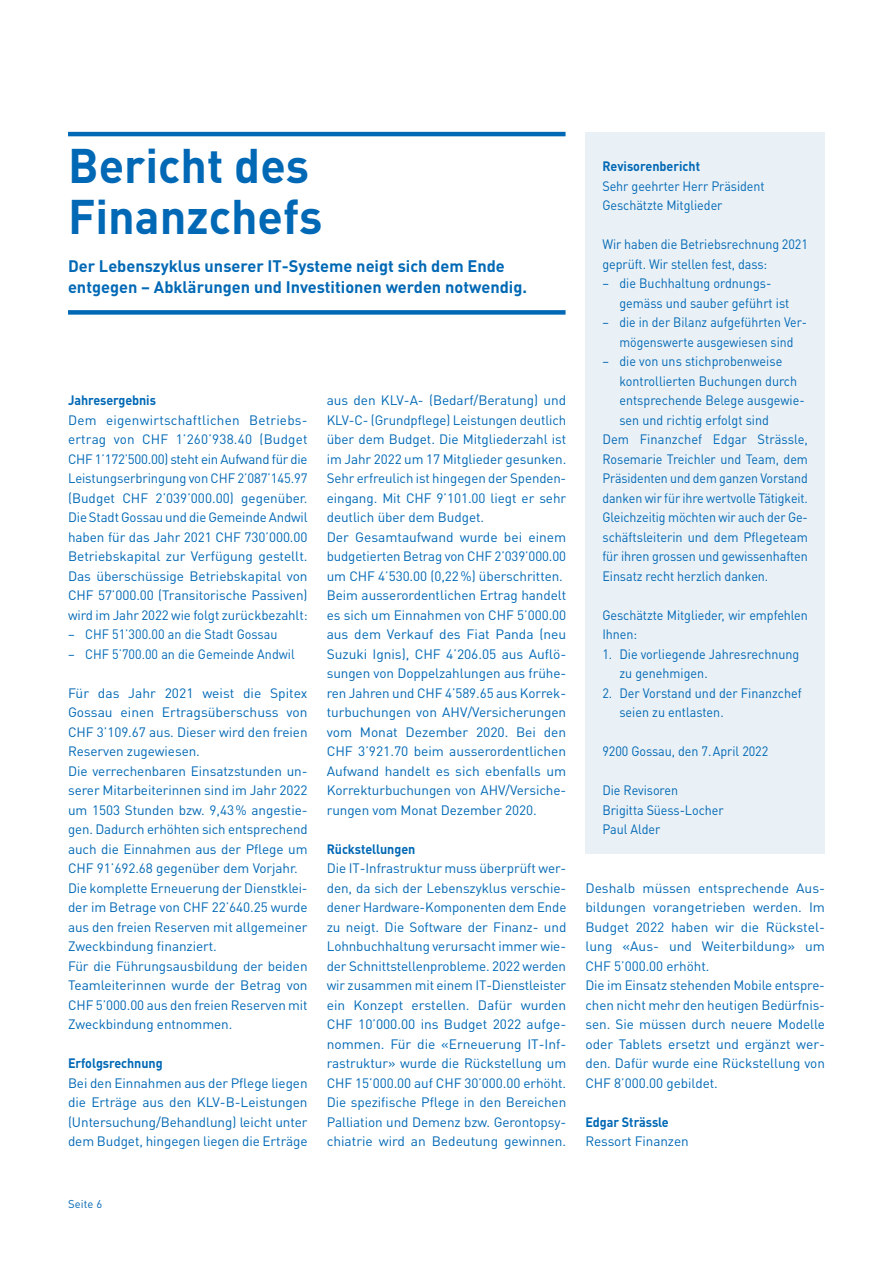
<style>
.page{position:relative;width:893px;height:1263px;background:#fff}
.page>*{position:absolute;margin:0;border:0;box-sizing:border-box;transform-origin:0 0}
.t1{font:700 48px/51px "DIN Pro";color:#0168b5}
.t2{font:700 16.5px/21px "DIN Pro";color:#0168b5}
.t3{font:13.5px/19.5px "DIN Pro";letter-spacing:-.005em;color:#0168b5;text-align:justify}
.t4{font:13.5px/19.5px "DIN Pro";letter-spacing:-.005em;color:#0168b5;scale:.93 1}
.t5{font:700 13.5px "DIN Pro";letter-spacing:-.005em;color:#0168b5;scale:.93 1}
.t6{font:13.5px "DIN Pro";letter-spacing:-.005em;color:#0168b5;scale:.92 1}
.t7{font:13.5px/19.5px "DIN Pro";letter-spacing:-.005em;color:#0168b5;text-align:center;scale:.91 1}
.t8{font:13.5px "DIN Pro";letter-spacing:-.005em;color:#0168b5;scale:.94 1}
.t9{font:13.5px "DIN Pro";letter-spacing:-.005em;color:#0168b5;scale:.95 1}
.t10{font:11.25px "DIN Pro";letter-spacing:.01em;color:#0168b5}
</style>
<div class="page">
<hr style="left:68px;top:132px;width:498px;height:4px;background:#0168b5">
<div style="left:68px;top:310px;width:498px;height:5px;background:#0168b5"></div>
<div style="left:585px;top:132px;width:240px;height:722px;background:#eaf1f6"></div>
<h1 class="t1" style="left:68px;top:138px;width:256px">Bericht des<br>Finanzchefs</h1>
<p class="t2" style="left:68px;top:255px;width:460px">Der Lebenszyklus unserer IT-Systeme neigt sich dem Ende entgegen – Abklärungen und Investitionen werden notwendig.</p>
<p class="t5" style="left:68px;top:391px;width:96px">Jahresergebnis</p>
<p class="t3" style="left:68px;top:409px;width:241px">Dem eigenwirtschaftlichen Betriebs&shy;ertrag von CHF 1’260’938.40 (Budget CHF 1’172’500.00) steht ein Aufwand für die Leistungserbringung von CHF 2’087’145.97 (Budget CHF 2’039’000.00) gegenüber.<br>Die Stadt Gossau und die Gemeinde Andwil haben für das Jahr 2021 CHF 730’000.00<br>Betriebskapital zur Verfügung gestellt.<br>Das überschüssige Betriebskapital von CHF 57’000.00 (Transitorische Passiven) wird im Jahr 2022 wie folgt zurückbezahlt:</p>
<p class="t4" style="left:68px;top:624px;width:227px">– CHF 51’300.00 an die Stadt Gossau</p>
<p class="t4" style="left:68px;top:643px;width:245px">– CHF 5’700.00 an die Gemeinde Andwil</p>
<p class="t3" style="left:68px;top:682px;width:241px;text-align:left">Für das Jahr 2021 weist die Spitex Gossau einen Ertragsüberschuss von CHF 3’109.67 aus. Dieser wird den freien Reserven zugewiesen.<br>Die verrechenbaren Einsatzstunden un&shy;serer Mitarbeiterinnen sind im Jahr 2022 um 1503 Stunden bzw. 9,43% angestie&shy;gen. Dadurch erhöhten sich entsprechend auch die Einnahmen aus der Pflege um CHF 91’692.68 gegenüber dem Vorjahr.<br>Die komplette Erneuerung der Dienstklei&shy;der im Betrage von CHF 22’640.25 wurde aus den freien Reserven mit allgemeiner Zweckbindung finanziert.<br>Für die Führungsausbildung der beiden Teamleiterinnen wurde der Betrag von CHF 5’000.00 aus den freien Reserven mit Zweckbindung entnommen.</p>
<p class="t5" style="left:68px;top:1054px;width:103px">Erfolgsrechnung</p>
<p class="t3" style="left:68px;top:1072px;width:241px">Bei den Einnahmen aus der Pflege liegen die Erträge aus den KLV-B-Leistungen (Untersuchung/Behandlung) leicht unter dem Budget, hingegen liegen die Erträge</p>
<p class="t3" style="left:327px;top:390px;width:241px;text-align:left">aus den KLV-A- (Bedarf/Beratung) und KLV-C- (Grundpflege) Leistungen deutlich über dem Budget. Die Mitgliederzahl ist im Jahr 2022 um 17 Mitglieder gesunken.<br>Sehr erfreulich ist hingegen der Spenden&shy;eingang. Mit CHF 9’101.00 liegt er sehr deutlich über dem Budget.<br>Der Gesamtaufwand wurde bei einem budgetierten Betrag von CHF 2’039’000.00 um CHF 4’530.00 (0,22%) überschritten.<br>Beim ausserordentlichen Ertrag handelt es sich um Einnahmen von CHF 5’000.00 aus dem Verkauf des Fiat Panda (neu Suzuki Ignis), CHF 4’206.05 aus Auflö&shy;sungen von Doppelzahlungen aus frühe&shy;ren Jahren und CHF 4’589.65 aus Korrek&shy;turbuchungen von AHV/Versicherungen vom Monat Dezember 2020. Bei den CHF 3’921.70 beim ausserordentlichen Aufwand handelt es sich ebenfalls um Korrekturbuchungen von AHV/Versiche&shy;rungen vom Monat Dezember 2020.</p>
<p class="t5" style="left:327px;top:839px;width:97px">Rückstellungen</p>
<p class="t3" style="left:327px;top:858px;width:241px">Die IT-Infrastruktur muss überprüft wer&shy;den, da sich der Lebenszyklus verschie&shy;dener Hardware-Komponenten dem Ende zu neigt. Die Software der Finanz- und Lohnbuchhaltung verursacht immer wie&shy;der Schnittstellenprobleme. 2022 werden wir zusammen mit einem IT-Dienstleister ein Konzept erstellen. Dafür wurden CHF 10’000.00 ins Budget 2022 aufge&shy;nommen. Für die «Erneuerung IT-Inf&shy;rastruktur» wurde die Rückstellung um CHF 15’000.00 auf CHF 30’000.00 erhöht.<br>Die spezifische Pflege in den Bereichen Palliation und Demenz bzw. Gerontopsy&shy;chiatrie wird an Bedeutung gewinnen.</p>
<p class="t5" style="left:602px;top:157px;width:107px">Revisorenbericht</p>
<p class="t4" style="left:602px;top:175px;width:176px">Sehr geehrter Herr Präsident<br>Geschätzte Mitglieder</p>
<p class="t4" style="left:602px;top:234px;width:222px">Wir haben die Betriebsrechnung 2021 geprüft. Wir stellen fest, dass:</p>
<p class="t4" style="left:619px;top:273px;width:184px;text-indent:-17px">– die Buchhaltung ordnungs&shy;gemäss und sauber geführt ist</p>
<p class="t7" style="left:602px;top:312px;width:226px">– die in der Bilanz aufgeführten Ver&shy;mögenswerte ausgewiesen sind</p>
<p class="t4" style="left:602px;top:351px;width:195px">– die von uns stichprobenweise</p>
<p class="t4" style="left:619px;top:370px;width:193px">kontrollierten Buchungen durch</p>
<p class="t4" style="left:619px;top:390px;width:201px">entsprechende Belege ausgewie-</p>
<p class="t4" style="left:619px;top:409px;width:162px">sen und richtig erfolgt sind</p>
<p class="t9" style="left:602px;top:430px;width:218px">Dem Finanzchef Edgar Strässle,</p>
<p class="t4" style="left:602px;top:448px;width:222px">Rosemarie Treichler und Team, dem</p>
<p class="t6" style="left:602px;top:469px;width:225px">Präsidenten und dem ganzen Vorstand</p>
<p class="t6" style="left:602px;top:488px;width:225px">danken wir für ihre wertvolle Tätigkeit.</p>
<p class="t4" style="left:602px;top:507px;width:222px">Gleichzeitig möchten wir auch der Ge-</p>
<p class="t8" style="left:602px;top:527px;width:220px">schäftsleiterin und dem Pflegeteam</p>
<p class="t4" style="left:602px;top:546px;width:222px">für ihren grossen und gewissenhaften</p>
<p class="t4" style="left:602px;top:565px;width:180px">Einsatz recht herzlich danken.</p>
<p class="t4" style="left:602px;top:604px;width:222px">Geschätzte Mitglieder, wir empfehlen<br>Ihnen:</p>
<p class="t4" style="left:619px;top:643px;width:195px;text-indent:-17px">1. Die vorliegende Jahresrechnung zu genehmigen.</p>
<p class="t4" style="left:619px;top:682px;width:197px;text-indent:-17px">2. Der Vorstand und der Finanzchef seien zu entlasten.</p>
<p class="t4" style="left:602px;top:741px;width:180px">9200 Gossau, den 7.April 2022</p>
<p class="t4" style="left:602px;top:780px;width:132px">Die Revisoren<br>Brigitta Süess-Locher<br>Paul Alder</p>
<p class="t3" style="left:585px;top:877px;width:241px;text-align:left">Deshalb müssen entsprechende Aus&shy;bildungen vorangetrieben werden. Im Budget 2022 haben wir die Rückstel&shy;lung «Aus- und Weiterbildung» um CHF 5’000.00 erhöht.<br>Die im Einsatz stehenden Mobile entspre&shy;chen nicht mehr den heutigen Bedürfnis&shy;sen. Sie müssen durch neuere Modelle oder Tablets ersetzt und ergänzt wer&shy;den. Dafür wurde eine Rückstellung von CHF 8’000.00 gebildet.</p>
<p class="t5" style="left:585px;top:1112px;width:91px">Edgar Strässle</p>
<p class="t3" style="left:585px;top:1131px;width:105px">Ressort Finanzen</p>
<p class="t10" style="left:68px;top:1196px;width:36px">Seite 6</p>
</div>
